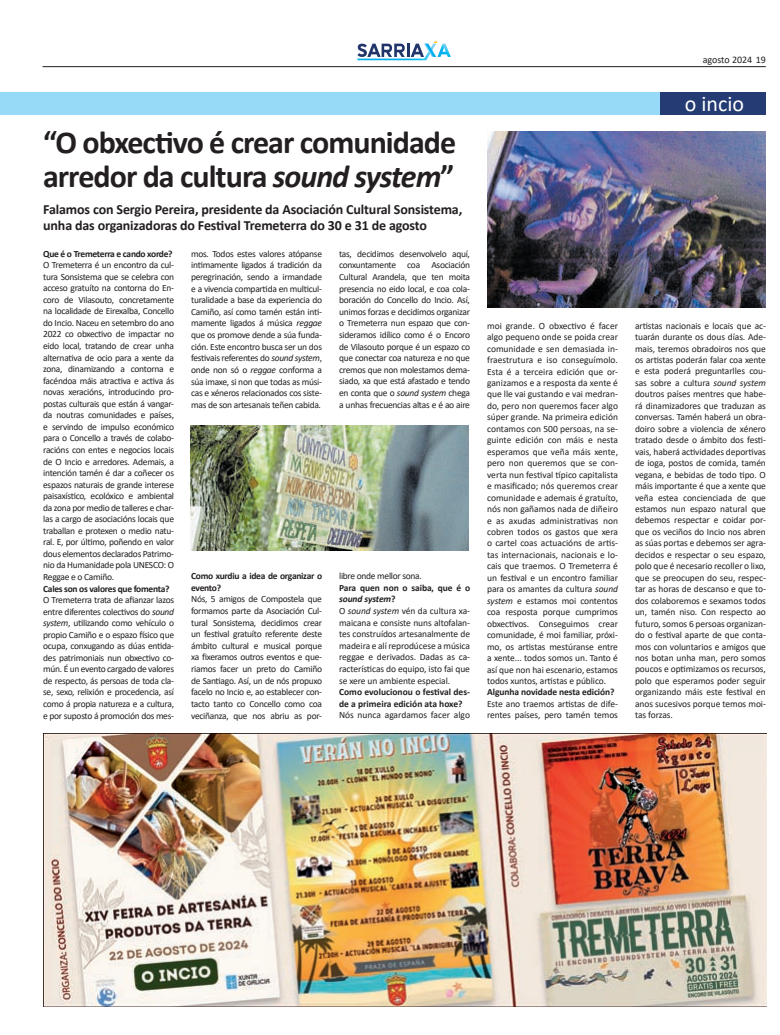
<style>
.page{position:relative;width:780px;height:1035px;background:#fff}
.page>*{position:absolute;margin:0;border:0;box-sizing:border-box;transform-origin:0 0}
.t1{font:700 32px/34px "Calibri";letter-spacing:-.03em;color:#231f20}
.t2{font:22px "Calibri";color:#fff}
.t3{font:700 14px/16.8px "Calibri";letter-spacing:-.01em;color:#231f20}
.t4{font:10px "Calibri";color:#231f20}
.t5{font:9.5px/11.5px "Calibri";letter-spacing:-.02em;color:#231f20;text-align:justify}
.t6{font:700 9.5px/11.6px "Calibri";letter-spacing:-.03em;color:#231f20}
.t7{font:700 9.5px/11.6px "Calibri";color:#231f20}
.t8{font:700 9.5px "Calibri";letter-spacing:-.01em;color:#231f20}
.t9{font:9.5px "Calibri";color:#231f20}
.s1{font-style:italic}
.s2{font-weight:700}
.s3{font-weight:700;font-style:italic}
</style>
<div class="page">
<hr style="left:43px;top:66px;width:722px;height:1px;background:#231f20">
<svg style="left:357px;top:41px;width:94px;height:19px"></svg>
<img style="left:487px;top:132px;width:278px;height:175px">
<div style="left:0;top:92px;width:765px;height:22px;background:#97daf8"></div>
<div style="left:660px;top:92px;width:105px;height:22px;background:#253b73"></div>
<img style="left:190px;top:425px;width:279px;height:125px">
<img style="left:43px;top:734px;width:723px;height:272px">
<h1 class="t1" style="left:43px;top:125px;width:414px">“O obxectivo é crear comunidade arredor da cultura <span class="s1">sound system</span>”</h1>
<h3 class="t3" style="left:43px;top:200px;width:420px">Falamos con Sergio Pereira, presidente da Asociación Cultural Sonsistema, unha das organizadoras do Festival Tremeterra do 30 e 31 de agosto</h3>
<p class="t6" style="left:43px;top:248px;width:131px">Que é o Tremeterra e cando xorde?</p>
<p class="t5" style="left:43px;top:259px;width:132px">O Tremeterra é un encontro da cul&shy;tura Sonsistema que se celebra con acceso gratuíto na contorna do En&shy;coro de Vilasouto, concretamente na localidade de Eirexalba, Concello do Incio. Naceu en setembro do ano 2022 co obxectivo de impactar no eido local, tratando de crear unha alternativa de ocio para a xente da zona, dinamizando a contorna e facéndoa máis atractiva e activa ás novas xeracións, introducindo pro&shy;postas culturais que están á vangar&shy;da noutras comunidades e países, e servindo de impulso económico para o Concello a través de colabo&shy;racións con entes e negocios locais de O Incio e arredores. Ademais, a intención tamén é dar a coñecer os espazos naturais de grande interese paisaxístico, ecolóxico e ambiental da zona por medio de talleres e char&shy;las a cargo de asociacións locais que traballan e protexen o medio natu&shy;ral. E, por último, poñendo en valor dous elementos declarados Patrimo&shy;nio da Humanidade pola UNESCO: O Reggae e o Camiño.</p>
<p class="t6" style="left:43px;top:582px;width:128px">Cales son os valores que fomenta?</p>
<p class="t5" style="left:43px;top:594px;width:132px">O Tremeterra trata de afianzar lazos entre diferentes colectivos do <span class="s1">sound system</span>, utilizando como vehículo o propio Camiño e o espazo físico que ocupa, conxugando as dúas entida&shy;des patrimoniais nun obxectivo co&shy;mún. É un evento cargado de valores de respecto, ás persoas de toda cla&shy;se, sexo, relixión e procedencia, así como á propia natureza e a cultura, e por suposto á promoción dos mes-</p>
<p class="t5" style="left:191px;top:247px;width:132px">mos. Todos estes valores atópanse intimamente ligados á tradición da peregrinación, sendo a irmandade e a vivencia compartida en multicul&shy;turalidade a base da experiencia do Camiño, así como tamén están inti&shy;mamente ligados á música <span class="s1">reggae </span>que os promove dende a súa funda&shy;ción. Este encontro busca ser un dos festivais referentes do <span class="s1">sound system</span>, onde non só o <span class="s1">reggae</span> conforma a súa imaxe, si non que todas as músi&shy;cas e xéneros relacionados cos siste&shy;mas de son artesanais teñen cabida.</p>
<p class="t6" style="left:191px;top:570px;width:132px">Como xurdiu a idea de organizar o evento?</p>
<p class="t5" style="left:191px;top:593px;width:132px">Nós, 5 amigos de Compostela que formamos parte da Asociación Cul&shy;tural Sonsistema, decidimos crear un festival gratuíto referente deste ámbito cultural e musical porque xa fixeramos outros eventos e que&shy;riamos facer un preto do Camiño de Santiago. Así, un de nós propuxo facelo no Incio e, ao establecer con&shy;tacto tanto co Concello como coa veciñanza, que nos abriu as por-</p>
<p class="t5" style="left:339px;top:247px;width:132px">tas, decidimos desenvolvelo aquí, conxuntamente coa Asociación Cultural Arandela, que ten moita presencia no eido local, e coa cola&shy;boración do Concello do Incio. Así, unimos forzas e decidimos organizar o Tremeterra nun espazo que con&shy;sideramos idílico como é o Encoro de Vilasouto porque é un espazo co que conectar coa natureza e no que cremos que non molestamos dema&shy;siado, xa que está afastado e tendo en conta que o <span class="s1">sound system</span> chega a unhas frecuencias altas e é ao aire</p>
<p class="t5" style="left:339px;top:570px;width:84px">libre onde mellor sona.</p>
<p class="t5" style="left:339px;top:581px;width:132px;text-align:left"><span class="s2">Para quen non o saiba, que é o </span><span class="s3">sound system</span><span class="s2">?<br></span>O <span class="s1">sound system</span> vén da cultura xa&shy;maicana e consiste nuns altofalan&shy;tes construídos artesanalmente de madeira e alí reprodúcese a música reggae e derivados. Dadas as ca&shy;racterísticas do equipo, isto fai que se xere un ambiente especial.</p>
<p class="t7" style="left:339px;top:686px;width:132px">Como evolucionou o festival des&shy;de a primeira edición ata hoxe?</p>
<p class="t9" style="left:339px;top:708px;width:132px">Nós nunca agardamos facer algo</p>
<p class="t4" style="left:702px;top:53px;width:65px">agosto 2024 19</p>
<h2 class="t2" style="left:685px;top:88px;width:61px">o incio</h2>
<p class="t5" style="left:487px;top:319px;width:132px">moi grande. O obxectivo é facer algo pequeno onde se poida crear comunidade e sen demasiada in&shy;fraestrutura e iso conseguímolo.<br>Esta é a terceira edición que or&shy;ganizamos e a resposta da xente é que lle vai gustando e vai medran&shy;do, pero non queremos facer algo súper grande. Na primeira edición contamos con 500 persoas, na se&shy;guinte edición con máis e nesta esperamos que veña máis xente, pero non queremos que se con&shy;verta nun festival típico capitalista e masificado; nós queremos crear comunidade e ademais é gratuíto, nós non gañamos nada de diñeiro e as axudas administrativas non cobren todos os gastos que xera o cartel coas actuacións de artis&shy;tas internacionais, nacionais e lo&shy;cais que traemos. O Tremeterra é un festival e un encontro familiar para os amantes da cultura <span class="s1">sound system</span> e estamos moi contentos coa resposta porque cumprimos obxectivos. Conseguimos crear comunidade, é moi familiar, próxi&shy;mo, os artistas mestúranse entre a xente... todos somos un. Tanto é así que non hai escenario, estamos todos xuntos, artistas e público.</p>
<p class="t8" style="left:487px;top:685px;width:129px">Algunha novidade nesta edición?</p>
<p class="t5" style="left:487px;top:698px;width:132px">Este ano traemos artistas de dife&shy;rentes países, pero tamén temos</p>
<p class="t5" style="left:635px;top:319px;width:132px">artistas nacionais e locais que ac&shy;tuarán durante os dous días. Ade&shy;mais, teremos obradoiros nos que os artistas poderán falar coa xente e esta poderá preguntarlles cou&shy;sas sobre a cultura <span class="s1">sound system </span>doutros países mentres que habe&shy;rá dinamizadores que traduzan as conversas. Tamén haberá un obra&shy;doiro sobre a violencia de xénero tratado desde o ámbito dos festi&shy;vais, haberá actividades deportivas de ioga, postos de comida, tamén vegana, e bebidas de todo tipo. O máis importante é que a xente que veña estea concienciada de que estamos nun espazo natural que debemos respectar e coidar por&shy;que os veciños do Incio nos abren as súas portas e debemos ser agra&shy;decidos e respectar o seu espazo, polo que é necesario recoller o lixo, que se preocupen do seu, respec&shy;tar as horas de descanso e que to&shy;dos colaboremos e sexamos todos un, tamén niso. Con respecto ao futuro, somos 6 persoas organizan&shy;do o festival aparte de que conta&shy;mos con voluntarios e amigos que nos botan unha man, pero somos poucos e optimizamos os recursos, polo que esperamos poder seguir organizando máis este festival en anos sucesivos porque temos moi&shy;tas forzas.</p>
</div>
